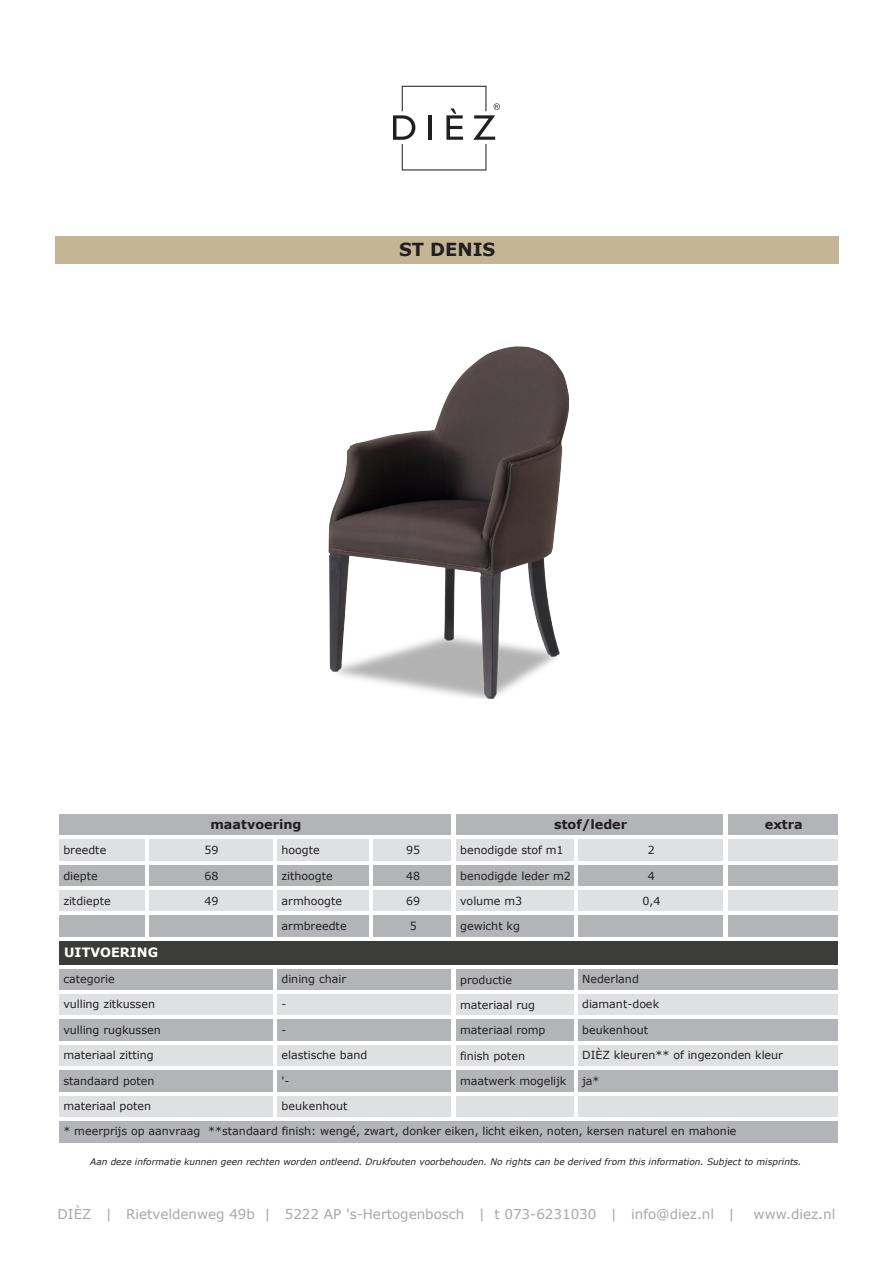
<style>
.page{position:relative;width:893px;height:1263px;background:#fff}
.page>*{position:absolute;margin:0;border:0;box-sizing:border-box;transform-origin:0 0}
.t1{font:700 18px "Verdana";color:#231f20}
.t2{font:13.5px "Verdana";color:#a7a7a7}
.t3{font:700 12.75px "Verdana";color:#231f20}
.t4{font:700 12.75px "Verdana";color:#fff}
.t5{font:11.1px "Verdana";color:#231f20}
.t6{font:italic 9px "Verdana";color:#231f20}
</style>
<div class="page">
<svg style="left:393px;top:86px;width:107px;height:84px"></svg>
<div style="left:55px;top:236px;width:784px;height:28px;background:#c4b594"></div>
<div style="left:58px;top:812px;width:782px;height:25px;background:#b3b4b8"></div>
<div style="left:58px;top:837px;width:782px;height:26px;background:#dfe0e2"></div>
<div style="left:58px;top:862px;width:782px;height:26px;background:#b3b4b8"></div>
<div style="left:58px;top:888px;width:782px;height:25px;background:#dfe0e2"></div>
<div style="left:58px;top:913px;width:782px;height:26px;background:#b3b4b8"></div>
<div style="left:58px;top:939px;width:782px;height:28px;background:#3c3c3a"></div>
<div style="left:58px;top:966px;width:782px;height:26px;background:#b3b4b8"></div>
<div style="left:58px;top:992px;width:782px;height:26px;background:#dfe0e2"></div>
<div style="left:58px;top:1017px;width:782px;height:26px;background:#b3b4b8"></div>
<div style="left:58px;top:1043px;width:782px;height:25px;background:#dfe0e2"></div>
<div style="left:58px;top:1068px;width:782px;height:26px;background:#b3b4b8"></div>
<div style="left:58px;top:1094px;width:782px;height:25px;background:#dfe0e2"></div>
<div style="left:58px;top:1119px;width:782px;height:26px;background:#b3b4b8"></div>
<hr style="left:58px;top:810px;width:393px;height:3px;background:#fff">
<hr style="left:456px;top:810px;width:268px;height:3px;background:#fff">
<hr style="left:58px;top:835px;width:393px;height:4px;background:#fff">
<hr style="left:456px;top:835px;width:268px;height:4px;background:#fff">
<hr style="left:58px;top:861px;width:393px;height:3px;background:#fff">
<hr style="left:456px;top:861px;width:268px;height:3px;background:#fff">
<hr style="left:58px;top:886px;width:393px;height:3px;background:#fff">
<hr style="left:456px;top:886px;width:268px;height:3px;background:#fff">
<hr style="left:58px;top:912px;width:393px;height:3px;background:#fff">
<hr style="left:456px;top:912px;width:268px;height:3px;background:#fff">
<hr style="left:58px;top:937px;width:393px;height:3px;background:#fff">
<hr style="left:456px;top:937px;width:268px;height:3px;background:#fff">
<hr style="left:273px;top:839px;width:4px;height:101px;background:#fff">
<div style="left:451px;top:810px;width:5px;height:130px;background:#fff"></div>
<hr style="left:58px;top:965px;width:393px;height:3px;background:#fff">
<hr style="left:574px;top:839px;width:3px;height:101px;background:#fff">
<hr style="left:58px;top:990px;width:393px;height:3px;background:#fff">
<hr style="left:58px;top:1016px;width:393px;height:3px;background:#fff">
<hr style="left:58px;top:1041px;width:393px;height:3px;background:#fff">
<hr style="left:58px;top:1067px;width:393px;height:3px;background:#fff">
<hr style="left:58px;top:1092px;width:393px;height:3px;background:#fff">
<hr style="left:58px;top:1117px;width:393px;height:4px;background:#fff">
<div style="left:451px;top:965px;width:5px;height:156px;background:#fff"></div>
<hr style="left:724px;top:810px;width:4px;height:130px;background:#fff">
<hr style="left:839px;top:813px;width:3px;height:333px;background:#fff">
<hr style="left:145px;top:839px;width:3px;height:101px;background:#fff">
<hr style="left:273px;top:968px;width:4px;height:153px;background:#fff">
<hr style="left:370px;top:839px;width:3px;height:101px;background:#fff">
<hr style="left:574px;top:968px;width:3px;height:153px;background:#fff">
<hr style="left:728px;top:810px;width:114px;height:3px;background:#fff">
<hr style="left:728px;top:835px;width:114px;height:4px;background:#fff">
<hr style="left:728px;top:861px;width:114px;height:3px;background:#fff">
<hr style="left:728px;top:886px;width:114px;height:3px;background:#fff">
<hr style="left:728px;top:912px;width:114px;height:3px;background:#fff">
<hr style="left:728px;top:937px;width:114px;height:3px;background:#fff">
<hr style="left:456px;top:965px;width:386px;height:3px;background:#fff">
<hr style="left:456px;top:990px;width:386px;height:3px;background:#fff">
<hr style="left:456px;top:1016px;width:386px;height:3px;background:#fff">
<hr style="left:456px;top:1041px;width:386px;height:3px;background:#fff">
<hr style="left:456px;top:1067px;width:386px;height:3px;background:#fff">
<hr style="left:456px;top:1092px;width:386px;height:3px;background:#fff">
<hr style="left:456px;top:1117px;width:386px;height:4px;background:#fff">
<hr style="left:58px;top:1143px;width:784px;height:3px;background:#fff">
<img style="left:329px;top:347px;width:239px;height:352px">
<p class="t1" style="left:399px;top:236px;width:98px">ST DENIS</p>
<p class="t3" style="left:210px;top:815px;width:93px">maatvoering</p>
<p class="t3" style="left:554px;top:815px;width:75px">stof/leder</p>
<p class="t5" style="left:63px;top:842px;width:44px">breedte</p>
<p class="t5" style="left:204px;top:842px;width:16px">59</p>
<p class="t5" style="left:282px;top:842px;width:40px">hoogte</p>
<p class="t5" style="left:406px;top:842px;width:16px">95</p>
<p class="t5" style="left:460px;top:842px;width:105px">benodigde stof m1</p>
<p class="t5" style="left:648px;top:842px;width:9px">2</p>
<p class="t5" style="left:63px;top:868px;width:36px">diepte</p>
<p class="t5" style="left:204px;top:868px;width:16px">68</p>
<p class="t5" style="left:282px;top:868px;width:53px">zithoogte</p>
<p class="t5" style="left:406px;top:868px;width:16px">48</p>
<p class="t5" style="left:460px;top:868px;width:112px">benodigde leder m2</p>
<p class="t5" style="left:648px;top:868px;width:9px">4</p>
<p class="t5" style="left:63px;top:893px;width:49px">zitdiepte</p>
<p class="t5" style="left:204px;top:893px;width:16px">49</p>
<p class="t5" style="left:282px;top:893px;width:62px">armhoogte</p>
<p class="t5" style="left:406px;top:893px;width:16px">69</p>
<p class="t5" style="left:460px;top:893px;width:64px">volume m3</p>
<p class="t5" style="left:642px;top:893px;width:20px">0,4</p>
<p class="t5" style="left:282px;top:919px;width:67px">armbreedte</p>
<p class="t5" style="left:410px;top:919px;width:9px">5</p>
<p class="t5" style="left:460px;top:919px;width:61px">gewicht kg</p>
<p class="t3" style="left:765px;top:816px;width:39px">extra</p>
<p class="t4" style="left:64px;top:943px;width:95px">UITVOERING</p>
<p class="t5" style="left:63px;top:971px;width:53px">categorie</p>
<p class="t5" style="left:63px;top:996px;width:93px">vulling zitkussen</p>
<p class="t5" style="left:282px;top:971px;width:66px">dining chair</p>
<p class="t5" style="left:282px;top:996px;width:7px">-</p>
<p class="t5" style="left:282px;top:1022px;width:7px">-</p>
<p class="t5" style="left:282px;top:1047px;width:87px">elastische band</p>
<p class="t5" style="left:282px;top:1073px;width:10px">'-</p>
<p class="t5" style="left:582px;top:971px;width:58px">Nederland</p>
<p class="t5" style="left:582px;top:996px;width:79px">diamant-doek</p>
<p class="t5" style="left:460px;top:972px;width:53px">productie</p>
<p class="t5" style="left:460px;top:997px;width:76px">materiaal rug</p>
<p class="t5" style="left:460px;top:1023px;width:87px">materiaal romp</p>
<p class="t5" style="left:460px;top:1048px;width:66px">finish poten</p>
<p class="t5" style="left:460px;top:1074px;width:108px">maatwerk mogelijk</p>
<p class="t5" style="left:63px;top:1124px;width:675px">* meerprijs op aanvraag **standaard finish: wengé, zwart, donker eiken, licht eiken, noten, kersen naturel en mahonie</p>
<p class="t5" style="left:63px;top:1022px;width:99px">vulling rugkussen</p>
<p class="t5" style="left:63px;top:1047px;width:92px">materiaal zitting</p>
<p class="t5" style="left:63px;top:1073px;width:93px">standaard poten</p>
<p class="t5" style="left:63px;top:1098px;width:89px">materiaal poten</p>
<p class="t5" style="left:282px;top:1098px;width:68px">beukenhout</p>
<p class="t5" style="left:582px;top:1022px;width:68px">beukenhout</p>
<p class="t5" style="left:582px;top:1047px;width:202px">DIÈZ kleuren** of ingezonden kleur</p>
<p class="t5" style="left:582px;top:1073px;width:19px">ja*</p>
<p class="t6" style="left:90px;top:1155px;width:713px">Aan deze informatie kunnen geen rechten worden ontleend. Drukfouten voorbehouden. No rights can be derived from this information. Subject to misprints.</p>
<p class="t2" style="left:58px;top:1205px;width:678px">DIÈZ | Rietveldenweg 49b | 5222 AP 's-Hertogenbosch | t 073-6231030 | info@diez.nl |</p>
<p class="t2" style="left:754px;top:1205px;width:83px">www.diez.nl</p>
</div>
